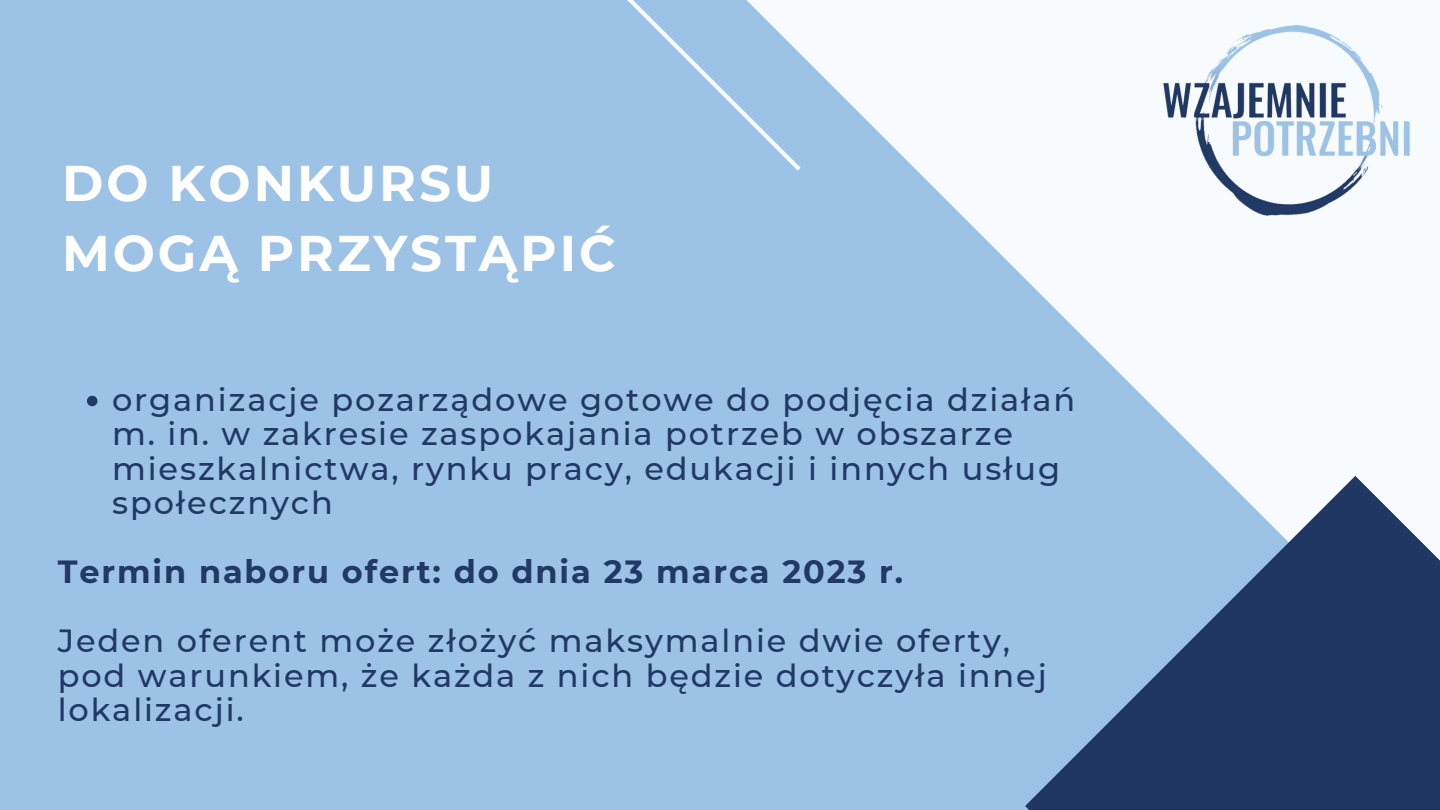
<style>
.page{position:relative;width:1440px;height:810px;background:#9cc2e6}
.page>*{position:absolute;margin:0;border:0;box-sizing:border-box;transform-origin:0 0}
.t1{font:700 50px/69.8px "Montserrat";letter-spacing:.06em;color:#fff}
.t2{font:500 32px/34.5px "Montserrat";letter-spacing:.06em;color:#213964}
.t3{font:700 32px "Montserrat";letter-spacing:.06em;color:#213964}
</style>
<div class="page">
<svg style="left:801px;top:0;width:639px;height:476px;fill:#f8fbfd"></svg>
<svg style="left:1025px;top:476px;width:415px;height:334px;fill:#203764"></svg>
<svg style="left:627px;top:0;width:174px;height:171px"></svg>
<img style="left:1160px;top:25px;width:258px;height:193px">
<svg style="left:87px;top:396px;width:10px;height:10px"></svg>
<h1 class="t1" style="left:62px;top:148px;width:555px">DO KONKURSU<br>MOGĄ PRZYSTĄPIĆ</h1>
<p class="t2" style="left:112px;top:382px;width:965px">organizacje pozarządowe gotowe do podjęcia działań m. in. w zakresie zaspokajania potrzeb w obszarze mieszkalnictwa, rynku pracy, edukacji i innych usług społecznych</p>
<p class="t3" style="left:58px;top:552px;width:847px">Termin naboru ofert: do dnia 23 marca 2023 r.</p>
<p class="t2" style="left:58px;top:624px;width:991px">Jeden oferent może złożyć maksymalnie dwie oferty, pod warunkiem, że każda z nich będzie dotyczyła innej lokalizacji.</p>
</div>
